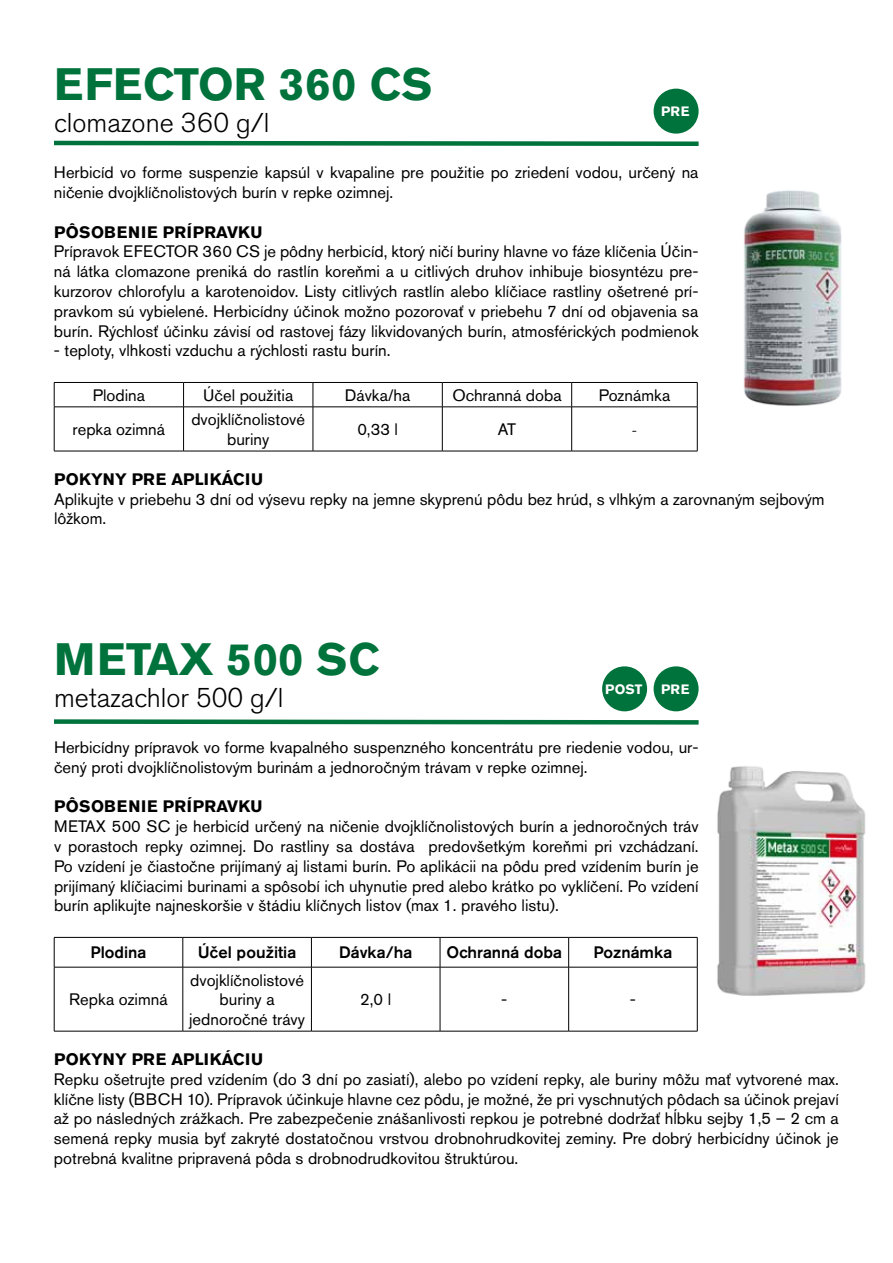
<style>
.page{position:relative;width:893px;height:1263px;background:#fff}
.page>*{position:absolute;margin:0;border:0;box-sizing:border-box;transform-origin:0 0}
.t1{font:700 45px "Akzidenz Grotesk Pro";color:#00723b}
.t2{font:300 27px "Akzidenz Grotesk Pro";color:#000}
.t3{font:16.5px/19.8px "Akzidenz Grotesk Pro";color:#000}
.t4{font:700 16.5px "Akzidenz Grotesk Pro";letter-spacing:.03em;color:#000}
.t5{font:500 16.5px "Akzidenz Grotesk Pro";color:#000}
.t6{font:16.5px "Minion Pro";color:#000}
.t7{font:700 13.5px "Akzidenz Grotesk Pro";color:#fff}
</style>
<div class="page">
<img style="left:717px;top:766px;width:149px;height:230px">
<hr style="left:54px;top:937px;width:129px;height:1px;background:#000">
<hr style="left:54px;top:937px;width:1px;height:30px;background:#000">
<hr style="left:183px;top:937px;width:128px;height:1px;background:#000">
<hr style="left:183px;top:937px;width:1px;height:30px;background:#000">
<hr style="left:311px;top:937px;width:129px;height:1px;background:#000">
<hr style="left:311px;top:937px;width:1px;height:30px;background:#000">
<hr style="left:440px;top:937px;width:129px;height:1px;background:#000">
<hr style="left:440px;top:937px;width:1px;height:30px;background:#000">
<hr style="left:569px;top:937px;width:128px;height:1px;background:#000">
<hr style="left:568px;top:937px;width:1px;height:30px;background:#000">
<hr style="left:697px;top:937px;width:1px;height:30px;background:#000">
<hr style="left:54px;top:967px;width:129px;height:1px;background:#000">
<hr style="left:54px;top:967px;width:1px;height:64px;background:#000">
<hr style="left:183px;top:967px;width:128px;height:1px;background:#000">
<hr style="left:183px;top:967px;width:1px;height:64px;background:#000">
<hr style="left:311px;top:967px;width:129px;height:1px;background:#000">
<hr style="left:311px;top:967px;width:1px;height:64px;background:#000">
<hr style="left:440px;top:967px;width:129px;height:1px;background:#000">
<hr style="left:440px;top:967px;width:1px;height:64px;background:#000">
<hr style="left:569px;top:967px;width:128px;height:1px;background:#000">
<hr style="left:568px;top:967px;width:1px;height:64px;background:#000">
<hr style="left:697px;top:967px;width:1px;height:64px;background:#000">
<hr style="left:54px;top:1031px;width:129px;height:1px;background:#000">
<hr style="left:183px;top:1031px;width:128px;height:1px;background:#000">
<hr style="left:311px;top:1031px;width:129px;height:1px;background:#000">
<hr style="left:440px;top:1031px;width:129px;height:1px;background:#000">
<hr style="left:569px;top:1031px;width:128px;height:1px;background:#000">
<hr style="left:54px;top:382px;width:130px;height:1px;background:#000">
<svg style="left:54px;top:383px;width:1px;height:24px"></svg>
<hr style="left:184px;top:382px;width:129px;height:1px;background:#000">
<svg style="left:183px;top:383px;width:1px;height:24px"></svg>
<hr style="left:313px;top:382px;width:129px;height:1px;background:#000">
<svg style="left:313px;top:383px;width:1px;height:24px"></svg>
<hr style="left:442px;top:382px;width:130px;height:1px;background:#000">
<svg style="left:442px;top:383px;width:1px;height:24px"></svg>
<hr style="left:572px;top:382px;width:125px;height:1px;background:#000">
<svg style="left:571px;top:383px;width:1px;height:24px"></svg>
<svg style="left:697px;top:383px;width:1px;height:24px"></svg>
<hr style="left:54px;top:407px;width:130px;height:1px;background:#000">
<hr style="left:54px;top:407px;width:1px;height:44px;background:#000">
<hr style="left:184px;top:407px;width:129px;height:1px;background:#000">
<hr style="left:183px;top:407px;width:1px;height:44px;background:#000">
<hr style="left:313px;top:407px;width:129px;height:1px;background:#000">
<hr style="left:313px;top:407px;width:1px;height:44px;background:#000">
<hr style="left:442px;top:407px;width:130px;height:1px;background:#000">
<hr style="left:442px;top:407px;width:1px;height:44px;background:#000">
<hr style="left:572px;top:407px;width:125px;height:1px;background:#000">
<hr style="left:571px;top:407px;width:1px;height:44px;background:#000">
<hr style="left:697px;top:407px;width:1px;height:44px;background:#000">
<hr style="left:54px;top:451px;width:130px;height:1px;background:#000">
<hr style="left:184px;top:451px;width:129px;height:1px;background:#000">
<hr style="left:313px;top:451px;width:129px;height:1px;background:#000">
<hr style="left:442px;top:451px;width:130px;height:1px;background:#000">
<hr style="left:572px;top:451px;width:125px;height:1px;background:#000">
<img style="left:743px;top:190px;width:99px;height:216px">
<svg style="left:54px;top:140px;width:645px;height:6px;background:#3f956b"></svg>
<svg style="left:54px;top:719px;width:645px;height:6px;background:#3f956b"></svg>
<div style="left:654px;top:89px;width:45px;height:45px;background:#00723b;border-radius:50%"></div>
<div style="left:654px;top:666px;width:45px;height:45px;background:#00723b;border-radius:50%"></div>
<div style="left:602px;top:666px;width:45px;height:45px;background:#00723b;border-radius:50%"></div>
<h1 class="t1" style="left:54px;top:55px;width:380px">EFECTOR 360 CS</h1>
<h2 class="t2" style="left:54px;top:105px;width:217px">clomazone 360 g/l</h2>
<p class="t7" style="left:661px;top:103px;width:28px">PRE</p>
<p class="t3" style="left:54px;top:163px;width:646px">Herbicíd vo forme suspenzie kapsúl v kvapaline pre použitie po zriedení vodou, určený na ničenie dvojklíčnolistových burín v repke ozimnej.</p>
<p class="t4" style="left:54px;top:221px;width:210px">PÔSOBENIE PR ÍPRAVKU</p>
<p class="t3" style="left:54px;top:242px;width:124px">Prípravok EFECTOR</p>
<p class="t3" style="left:54px;top:242px;width:646px;text-align:justify;text-indent:149px">360 CS je pôdny herbicíd, ktorý ničí buriny hlavne vo fáze klíčenia Účin&shy;ná látka clomazone preniká do rastlín koreňmi a u citlivých druhov inhibuje biosyntézu pre&shy;kurzorov chlorofylu a karotenoidov. Listy citlivých rastlín alebo klíčiace rastliny ošetrené prí&shy;pravkom sú vybielené. Herbicídny účinok možno pozorovať v priebehu 7 dní od objavenia sa burín. Rýchlosť účinku závisí od rastovej fázy likvidovaných burín, atmosférických podmienok</p>
<p class="t3" style="left:54px;top:341px;width:338px">- teploty, vlhkosti vzduchu a rýchlosti rastu burín.</p>
<p class="t3" style="left:93px;top:385px;width:54px">Plodina</p>
<p class="t3" style="left:203px;top:385px;width:92px">Účel použitia</p>
<p class="t3" style="left:345px;top:385px;width:67px">Dávka/ha</p>
<p class="t3" style="left:452px;top:385px;width:111px">Ochranná doba</p>
<p class="t3" style="left:599px;top:385px;width:73px">Poznámka</p>
<p class="t3" style="left:73px;top:419px;width:94px">repka ozimná</p>
<p class="t3" style="left:191px;top:409px;width:115px;text-align:center">dvojklíčnolistové buriny</p>
<p class="t3" style="left:357px;top:419px;width:42px">0,33 l</p>
<p class="t3" style="left:498px;top:419px;width:10px">AT</p>
<p class="t6" style="left:632px;top:419px;width:7px">-</p>
<p class="t4" style="left:54px;top:468px;width:14px">POK</p>
<p class="t4" style="left:91px;top:468px;width:163px">YNY PRE APLIKÁCIU</p>
<p class="t3" style="left:54px;top:489px;width:772px">Aplikujte v priebehu 3 dní od výsevu repky na jemne skyprenú pôdu bez hrúd, s vlhkým a zarovnaným sejbovým lôžkom.</p>
<h1 class="t1" style="left:54px;top:630px;width:328px">METAX 500 SC</h1>
<h2 class="t2" style="left:54px;top:680px;width:231px">metazachlor 500 g/l</h2>
<p class="t7" style="left:605px;top:680px;width:39px">POST</p>
<p class="t7" style="left:661px;top:680px;width:28px">PRE</p>
<p class="t3" style="left:54px;top:737px;width:646px">Herbicídny prípravok vo forme kvapalného suspenzného koncentrátu pre riedenie vodou, ur&shy;čený proti dvojklíčnolistovým burinám a jednoročným trávam v repke ozimnej.</p>
<p class="t4" style="left:54px;top:796px;width:210px">PÔSOBENIE PR ÍPRAVKU</p>
<p class="t3" style="left:54px;top:816px;width:12px">META</p>
<p class="t3" style="left:54px;top:816px;width:646px;text-align:justify;text-indent:42px">X 500 SC je herbicíd určený na ničenie dvojklíčnolistových burín a jednoročných tráv v porastoch repky ozimnej. Do rastliny sa dostáva predovšetkým koreňmi pri vzchádzaní.<br>Po vzídení je čiastočne prijímaný aj listami burín. Po aplikácii na pôdu pred vzídením burín je prijímaný klíčiacimi burinami a spôsobí ich uhynutie pred alebo krátko po vyklíčení. Po vzídení burín aplikujte najneskoršie v štádiu klíčnych listov (max 1. pravého listu).</p>
<p class="t5" style="left:90px;top:942px;width:58px">Plodina</p>
<p class="t5" style="left:198px;top:942px;width:100px">Účel použitia</p>
<p class="t5" style="left:339px;top:942px;width:75px">Dávka/ha</p>
<p class="t5" style="left:447px;top:942px;width:117px">Ochranná doba</p>
<p class="t5" style="left:594px;top:942px;width:80px">Poznámka</p>
<p class="t3" style="left:69px;top:989px;width:100px">Repka ozimná</p>
<p class="t3" style="left:189px;top:970px;width:117px;text-align:center">dvojklíčnolistové buriny a jednoročné trávy</p>
<p class="t3" style="left:360px;top:989px;width:32px">2,0 l</p>
<p class="t3" style="left:501px;top:989px;width:8px">-</p>
<p class="t3" style="left:630px;top:989px;width:8px">-</p>
<p class="t4" style="left:54px;top:1048px;width:14px">POK</p>
<p class="t4" style="left:91px;top:1048px;width:163px">YNY PRE APLIKÁCIU</p>
<p class="t3" style="left:54px;top:1069px;width:786px;text-align:justify">Repku ošetrujte pred vzídením (do 3 dní po zasiatí), alebo po vzídení repky, ale buriny môžu mať vytvorené max. klíčne listy (BBCH 10). Prípravok účinkuje hlavne cez pôdu, je možné, že pri vyschnutých pôdach sa účinok prejaví až po následných zrážkach. Pre zabezpečenie znášanlivosti repkou je potrebné dodržať hĺbku sejby 1,5 – 2 cm a semená repky musia byť zakryté dostatočnou vrstvou drobnohrudkovitej zeminy. Pre dobrý herbicídny účinok je potrebná kvalitne pripravená pôda s drobnodrudkovitou štruktúrou.</p>
</div>
